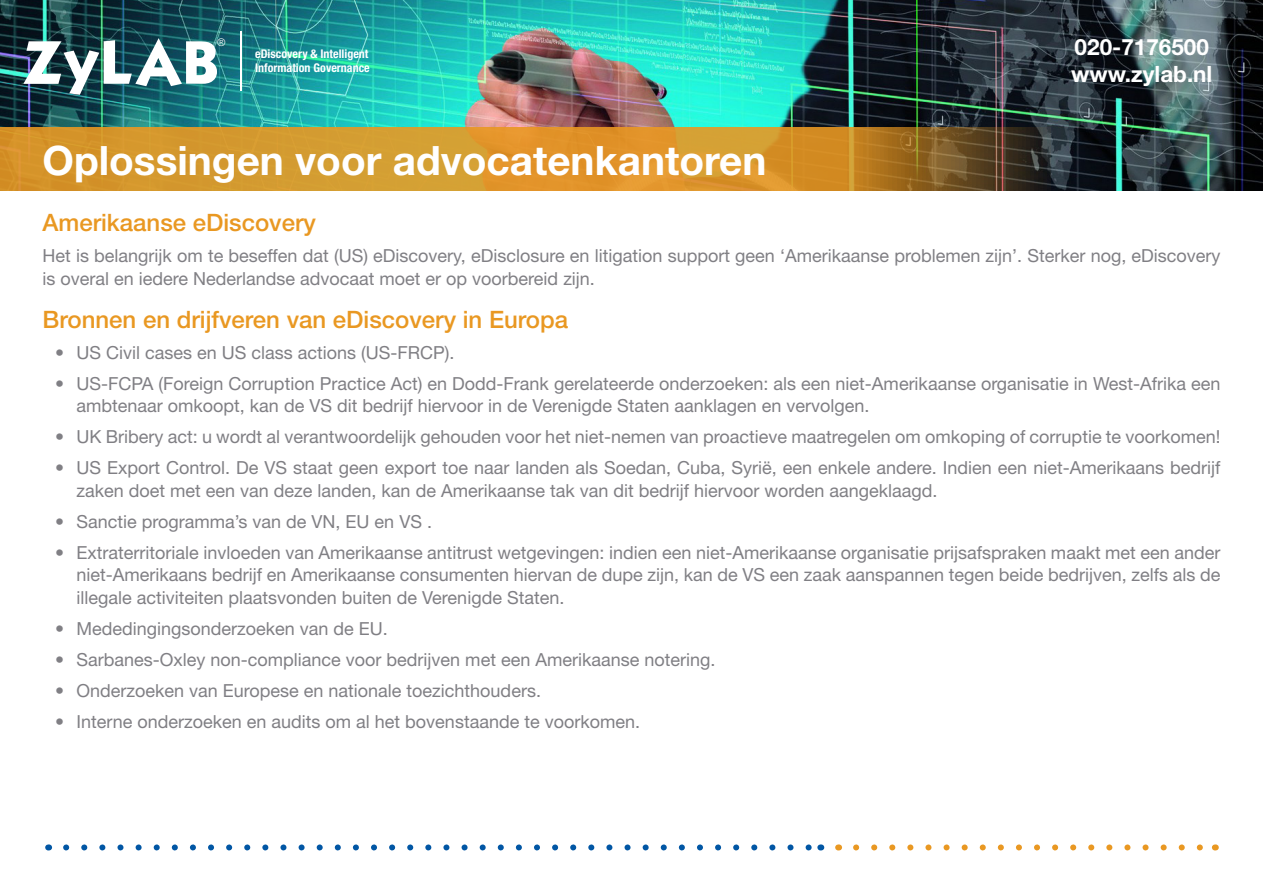
<style>
.page{position:relative;width:1263px;height:893px;background:#fff}
.page>*{position:absolute;margin:0;border:0;box-sizing:border-box;transform-origin:0 0}
.t1{font:52.8px "Kabana Bold Plain";color:#fff}
.t2{font:700 40.5px "Helvetica Neue";color:#fff}
.t3{font:500 24px "Helvetica Neue";color:#e99822}
.t4{font:700 22.5px "Helvetica Neue";color:#fff}
.t5{font:18px/22.5px "Helvetica Neue";color:#807f84}
.t6{font:700 condensed 12px "Helvetica Neue";color:#fff}
.t7{font:300 10.5px "Helvetica Neue";color:#fff}
</style>
<div class="page">
<img style="left:0;top:0;width:1263px;height:191px">
<svg style="left:0;top:128px;width:1050px;height:63px;background:#c58b2b"></svg>
<svg style="left:66px;top:844px;width:745px;height:6px"></svg>
<svg style="left:856px;top:844px;width:347px;height:6px"></svg>
<hr style="left:241px;top:31px;width:1px;height:60px;background:#fff">
<p class="t1" style="left:22px;top:24px;width:199px">ZyLAB</p>
<p class="t7" style="left:217px;top:36px;width:10px">®</p>
<p class="t6" style="left:255px;top:46px;width:115px">eDiscovery &amp; Intelligent</p>
<p class="t6" style="left:255px;top:61px;width:116px">Information Governance</p>
<p class="t2" style="left:43px;top:136px;width:725px">Oplossingen voor advocatenkantoren</p>
<p class="t4" style="left:1075px;top:33px;width:136px">020-7176500</p>
<p class="t4" style="left:1071px;top:60px;width:143px">www.zylab.nl</p>
<p class="t3" style="left:43px;top:208px;width:275px">Amerikaanse eDiscovery</p>
<p class="t5" style="left:43px;top:244px;width:1179px">Het is belangrijk om te beseffen dat (US) eDiscovery, eDisclosure en litigation support geen ‘Amerikaanse problemen zijn’. Sterker nog, eDiscovery is overal en iedere Nederlandse advocaat moet er op voorbereid zijn.</p>
<p class="t3" style="left:43px;top:305px;width:527px">Bronnen en drijfveren van eDiscovery in Europa</p>
<p class="t5" style="left:55px;top:341px;width:401px">• US Civil cases en US class actions (US-FRCP).</p>
<p class="t5" style="left:77px;top:372px;width:1145px;text-indent:-21px">• US-FCPA (Foreign Corruption Practice Act) en Dodd-Frank gerelateerde onderzoeken: als een niet-Amerikaanse organisatie in West-Afrika een ambtenaar omkoopt, kan de VS dit bedrijf hiervoor in de Verenigde Staten aanklagen en vervolgen.</p>
<p class="t5" style="left:55px;top:425px;width:1167px">• UK Bribery act: u wordt al verantwoordelijk gehouden voor het niet-nemen van proactieve maatregelen om omkoping of corruptie te voorkomen!</p>
<p class="t5" style="left:77px;top:456px;width:1145px;text-indent:-21px">• US Export Control. De VS staat geen export toe naar landen als Soedan, Cuba, Syrië, een enkele andere. Indien een niet-Amerikaans bedrijf zaken doet met een van deze landen, kan de Amerikaanse tak van dit bedrijf hiervoor worden aangeklaagd.</p>
<p class="t5" style="left:55px;top:510px;width:378px">• Sanctie programma’s van de VN, EU en VS .</p>
<p class="t5" style="left:77px;top:541px;width:1145px;text-align:justify;text-indent:-21px">• Extraterritoriale invloeden van Amerikaanse antitrust wetgevingen: indien een niet-Amerikaanse organisatie prijsafspraken maakt met een ander niet-Amerikaans bedrijf en Amerikaanse consumenten hiervan de dupe zijn, kan de VS een zaak aanspannen tegen beide bedrijven, zelfs als de illegale activiteiten plaatsvonden buiten de Verenigde Staten.</p>
<p class="t5" style="left:55px;top:617px;width:334px">• Mededingingsonderzoeken van de EU.</p>
<p class="t5" style="left:55px;top:648px;width:662px">• Sarbanes-Oxley non-compliance voor bedrijven met een Amerikaanse notering.</p>
<p class="t5" style="left:55px;top:679px;width:487px">• Onderzoeken van Europese en nationale toezichthouders.</p>
<p class="t5" style="left:55px;top:710px;width:586px">• Interne onderzoeken en audits om al het bovenstaande te voorkomen.</p>
</div>
